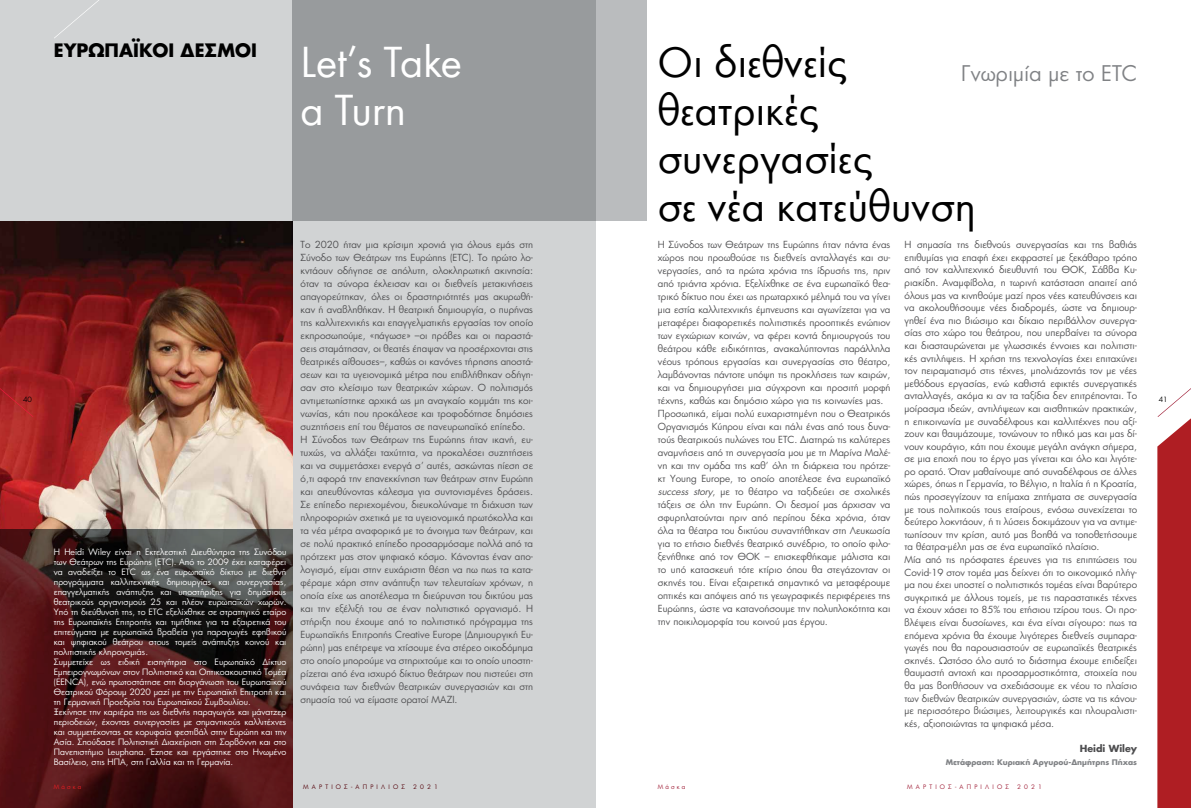
<style>
.page{position:relative;width:1191px;height:808px;background:#fff}
.page>*{position:absolute;margin:0;border:0;box-sizing:border-box;transform-origin:0 0}
.t1{font:45px/48px "Wuerth";color:#000}
.t2{font:45px/48px "Wuerth";color:#fff}
.t3{font:21px "PF Futura Neu";color:#808285}
.t4{font:700 18px "PF Futura Neu";color:#000}
.t5{font:9.5px/13px "PF Futura Neu";color:#4d4d4f}
.t6{font:700 9.5px "PF Futura Neu";color:#4d4d4f}
.t7{font:8.5px/10px "PF Futura Neu";color:#fff}
.t8{font:700 7.5px "PF Futura Neu";color:#808285}
.t9{font:7px "PF Futura Neu";color:#000}
.t10{font:6px "PF Futura Neu";letter-spacing:.53em;color:#9e1b34}
.t11{font:6px "PF Futura Neu";letter-spacing:.53em;color:#520008}
.t12{font:6px "PF Futura Neu";letter-spacing:.35em;color:#ed1d24}
.s1{font-style:italic}
</style>
<div class="page">
<div style="left:0;top:0;width:595px;height:808px;background:#d1d3d4"></div>
<img style="left:0;top:529px;width:292px;height:279px">
<img style="left:0;top:221px;width:292px;height:308px">
<svg style="left:292px;top:0;width:354px;height:221px;background:#9c9fa1"></svg>
<svg style="left:1157px;top:388px;width:34px;height:420px;background:#b8373c"></svg>
<svg style="left:0;top:388px;width:33px;height:29px"></svg>
<svg style="left:54px;top:0;width:45px;height:38px"></svg>
<h3 class="t4" style="left:54px;top:38px;width:204px">ΕΥΡΩΠΑΪΚΟΙ ΔΕΣΜΟΙ</h3>
<h1 class="t2" style="left:300px;top:36px;width:163px">Let’s Take a Turn</h1>
<h1 class="t1" style="left:658px;top:36px;width:319px">Οι διεθνείς θεατρικές συνεργασίες<br>σε νέα κατεύθυνση</h1>
<h2 class="t3" style="left:961px;top:60px;width:178px">Γνωριμία με το ETC</h2>
<p class="t5" style="left:904px;top:238px;width:234px;line-height:12.6px">Η σημασία της διεθνούς συνεργασίας και της βαθιάς επιθυμίας για επαφή έχει εκφραστεί με ξεκάθαρο τρόπο από τον καλλιτεχνικό διευθυντή του ΘΟΚ, Σάββα Κυ&shy;ριακίδη. Αναμφίβολα, η τωρινή κατάσταση απαιτεί από όλους μας να κινηθούμε μαζί προς νέες κατευθύνσεις και να ακολουθήσουμε νέες διαδρομές, ώστε να δημιουρ&shy;γηθεί ένα πιο βιώσιμο και δίκαιο περιβάλλον συνεργα&shy;σίας στο χώρο του θεάτρου, που υπερβαίνει τα σύνορα και διασταυρώνεται με γλωσσικές έννοιες και πολιτιστι&shy;κές αντιλήψεις. Η χρήση της τεχνολογίας έχει επιταχύνει τον πειραματισμό στις τέχνες, μπολιάζοντάς τον με νέες μεθόδους εργασίας, ενώ καθιστά εφικτές συνεργατικές ανταλλαγές, ακόμα κι αν τα ταξίδια δεν επιτρέπονται. Το μοίρασμα ιδεών, αντιλήψεων και αισθητικών πρακτικών, η επικοινωνία με συναδέλφους και καλλιτέχνες που αξί&shy;ζουν και θαυμάζουμε, τονώνουν το ηθικό μας και μας δί&shy;νουν κουράγιο, κάτι που έχουμε μεγάλη ανάγκη σήμερα, σε μια εποχή που το έργο μας γίνεται και όλο και λιγότε&shy;ρο ορατό. Όταν μαθαίνουμε από συναδέλφους σε άλλες χώρες, όπως η Γερμανία, το Βέλγιο, η Ιταλία ή η Κροατία, πώς προσεγγίζουν τα επίμαχα ζητήματα σε συνεργασία με τους πολιτικούς τους εταίρους, ενόσω συνεχίζεται το δεύτερο λοκντάουν, ή τι λύσεις δοκιμάζουν για να αντιμε&shy;τωπίσουν την κρίση, αυτό μας βοηθά να τοποθετήσουμε τα θέατρα-μέλη μας σε ένα ευρωπαϊκό πλαίσιο.<br>Μία από τις πρόσφατες έρευνες για τις επιπτώσεις του Covid-19 στον τομέα μας δείχνει ότι το οικονομικό πλήγ&shy;μα που έχει υποστεί ο πολιτιστικός τομέας είναι βαρύτερο συγκριτικά με άλλους τομείς, με τις παραστατικές τέχνες να έχουν χάσει το 85% του ετήσιου τζίρου τους. Οι προ&shy;βλέψεις είναι δυσοίωνες, και ένα είναι σίγουρο: πως τα επόμενα χρόνια θα έχουμε λιγότερες διεθνείς συμπαρα&shy;γωγές που θα παρουσιαστούν σε ευρωπαϊκές θεατρικές σκηνές. Ωστόσο όλο αυτό το διάστημα έχουμε επιδείξει θαυμαστή αντοχή και προσαρμοστικότητα, στοιχεία που θα μας βοηθήσουν να σχεδιάσουμε εκ νέου το πλαίσιο των διεθνών θεατρικών συνεργασιών, ώστε να τις κάνου&shy;με περισσότερο βιώσιμες, λειτουργικές και πλουραλιστι&shy;κές, αξιοποιώντας τα ψηφιακά μέσα.</p>
<p class="t6" style="left:1079px;top:742px;width:59px">Heidi Wiley</p>
<p class="t8" style="left:945px;top:757px;width:193px">Μετάφραση: Κυριακή Αργυρού-Δημήτρης Πήχας</p>
<p class="t5" style="left:658px;top:238px;width:234px">Η Σύνοδος των Θεάτρων της Ευρώπης ήταν πάντα ένας χώρος που προωθούσε τις διεθνείς ανταλλαγές και συ&shy;νεργασίες, από τα πρώτα χρόνια της ίδρυσής της, πριν από τριάντα χρόνια. Εξελίχθηκε σε ένα ευρωπαϊκό θεα&shy;τρικό δίκτυο που έχει ως πρωταρχικό μέλημά του να γίνει μια εστία καλλιτεχνικής έμπνευσης και αγωνίζεται για να μεταφέρει διαφορετικές πολιτιστικές προοπτικές ενώπιον των εγχώριων κοινών, να φέρει κοντά δημιουργούς του θεάτρου κάθε ειδικότητας, ανακαλύπτοντας παράλληλα νέους τρόπους εργασίας και συνεργασίας στο θέατρο, λαμβάνοντας πάντοτε υπόψη τις προκλήσεις των καιρών, και να δημιουργήσει μια σύγχρονη και προσιτή μορφή τέχνης, καθώς και δημόσιο χώρο για τις κοινωνίες μας.<br>Προσωπικά, είμαι πολύ ευχαριστημένη που ο Θεατρικός Οργανισμός Κύπρου είναι και πάλι ένας από τους δυνα&shy;τούς θεατρικούς πυλώνες του ETC. Διατηρώ τις καλύτερες αναμνήσεις από τη συνεργασία μου με τη Μαρίνα Μαλέ&shy;νη και την ομάδα της καθ’ όλη τη διάρκεια του πρότζε&shy;κτ Young Europe, το οποίο αποτέλεσε ένα ευρωπαϊκό <span class="s1">success story</span>, με το θέατρο να ταξιδεύει σε σχολικές τάξεις σε όλη την Ευρώπη. Οι δεσμοί μας άρχισαν να σφυρηλατούνται πριν από περίπου δέκα χρόνια, όταν όλα τα θέατρα του δικτύου συναντήθηκαν στη Λευκωσία για το ετήσιο διεθνές θεατρικό συνέδριο, το οποίο φιλο&shy;ξενήθηκε από τον ΘΟΚ – επισκεφθήκαμε μάλιστα και το υπό κατασκευή τότε κτίριο όπου θα στεγάζονταν οι σκηνές του. Είναι εξαιρετικά σημαντικό να μεταφέρουμε οπτικές και απόψεις από τις γεωγραφικές περιφέρειες της Ευρώπης, ώστε να κατανοήσουμε την πολυπλοκότητα και την ποικιλομορφία του κοινού μας έργου.</p>
<p class="t5" style="left:300px;top:238px;width:234px">Το 2020 ήταν μια κρίσιμη χρονιά για όλους εμάς στη Σύνοδο των Θεάτρων της Ευρώπης (ETC). Το πρώτο λο&shy;κντάουν οδήγησε σε απόλυτη, ολοκληρωτική ακινησία: όταν τα σύνορα έκλεισαν και οι διεθνείς μετακινήσεις απαγορεύτηκαν, όλες οι δραστηριότητές μας ακυρωθή&shy;καν ή αναβληθήκαν. Η θεατρική δημιουργία, ο πυρήνας της καλλιτεχνικής και επαγγελματικής εργασίας τον οποίο εκπροσωπούμε, «πάγωσε» –οι πρόβες και οι παραστά&shy;σεις σταμάτησαν, οι θεατές έπαψαν να προσέρχονται στις θεατρικές αίθουσες–, καθώς οι κανόνες τήρησης αποστά&shy;σεων και τα υγειονομικά μέτρα που επιβλήθηκαν οδήγη&shy;σαν στο κλείσιμο των θεατρικών χώρων. Ο πολιτισμός αντιμετωπίστηκε αρχικά ως μη αναγκαίο κομμάτι της κοι&shy;νωνίας, κάτι που προκάλεσε και τροφοδότησε δημόσιες συζητήσεις επί του θέματος σε πανευρωπαϊκό επίπεδο.<br>Η Σύνοδος των Θεάτρων της Ευρώπης ήταν ικανή, ευ&shy;τυχώς, να αλλάξει ταχύτητα, να προκαλέσει συζητήσεις και να συμμετάσχει ενεργά σ’ αυτές, ασκώντας πίεση σε ό,τι αφορά την επανεκκίνηση των θεάτρων στην Ευρώπη και απευθύνοντας κάλεσμα για συντονισμένες δράσεις.<br>Σε επίπεδο περιεχομένου, διευκολύναμε τη διάχυση των πληροφοριών σχετικά με τα υγειονομικά πρωτόκολλα και τα νέα μέτρα αναφορικά με το άνοιγμα των θεάτρων, και σε πολύ πρακτικό επίπεδο προσαρμόσαμε πολλά από τα πρότζεκτ μας στον ψηφιακό κόσμο. Κάνοντας έναν απο&shy;λογισμό, είμαι στην ευχάριστη θέση να πω πως τα κατα&shy;φέραμε χάρη στην ανάπτυξη των τελευταίων χρόνων, η οποία είχε ως αποτέλεσμα τη διεύρυνση του δικτύου μας και την εξέλιξή του σε έναν πολιτιστικό οργανισμό. Η στήριξη που έχουμε από το πολιτιστικό πρόγραμμα της Ευρωπαϊκής Επιτροπής Creative Europe (Δημιουργική Ευ&shy;ρώπη) μας επέτρεψε να χτίσουμε ένα στέρεο οικοδόμημα στο οποίο μπορούμε να στηριχτούμε και το οποίο υποστη&shy;ρίζεται από ένα ισχυρό δίκτυο θεάτρων που πιστεύει στη συνάφεια των διεθνών θεατρικών συνεργασιών και στη σημασία τού να είμαστε ορατοί ΜΑΖΙ.</p>
<p class="t9" style="left:23px;top:395px;width:10px">40</p>
<p class="t9" style="left:1158px;top:395px;width:10px">41</p>
<p class="t7" style="left:54px;top:547px;width:234px">Η Heidi Wiley είναι η Εκτελεστική Διευθύντρια της Συνόδου των Θεάτρων της Ευρώπης (ETC). Από το 2009 έχει καταφέρει να αναδείξει το ETC ως ένα ευρωπαϊκό δίκτυο με διεθνή προγράμματα καλλιτεχνικής δημιουργίας και συνεργασίας, επαγγελματικής ανάπτυξης και υποστήριξης για δημόσιους θεατρικούς οργανισμούς 25 και πλέον ευρωπαϊκών χωρών.<br>Υπό τη διεύθυνσή της, το ETC εξελίχθηκε σε στρατηγικό εταίρο της Ευρωπαϊκής Επιτροπής και τιμήθηκε για τα εξαιρετικά του επιτεύγματα με ευρωπαϊκά βραβεία για παραγωγές εφηβικού και ψηφιακού θεάτρου στους τομείς ανάπτυξης κοινού και πολιτιστικής κληρονομιάς.<br>Συμμετείχε ως ειδική εισηγήτρια στο Ευρωπαϊκό Δίκτυο Εμπειρογνωμόνων στον Πολιτιστικό και Οπτικοακουστικό Τομέα (EENCA), ενώ πρωτοστάτησε στη διοργάνωση του Ευρωπαϊκού Θεατρικού Φόρουμ 2020 μαζί με την Ευρωπαϊκή Επιτροπή και τη Γερμανική Προεδρία του Ευρωπαϊκού Συμβουλίου.<br>Ξεκίνησε την καριέρα της ως διεθνής παραγωγός και μάνατζερ περιοδειών, έχοντας συνεργασίες με σημαντικούς καλλιτέχνες και συμμετέχοντας σε κορυφαία φεστιβάλ στην Ευρώπη και την Ασία. Σπούδασε Πολιτιστική Διαχείριση στη Σορβόννη και στο Πανεπιστήμιο Leuphana. Έζησε και εργάστηκε στο Ηνωμένο Βασίλειο, στις ΗΠΑ, στη Γαλλία και τη Γερμανία.</p>
<p class="t12" style="left:54px;top:783px;width:29px">Μάσκα</p>
<p class="t11" style="left:303px;top:783px;width:103px">ΜΑΡΤΙΟΣ-ΑΠΡΙΛΙΟΣ</p>
<p class="t11" style="left:413px;top:783px;width:26px">2021</p>
<p class="t10" style="left:658px;top:783px;width:29px">Μάσκα</p>
<p class="t10" style="left:907px;top:783px;width:103px">ΜΑΡΤΙΟΣ-ΑΠΡΙΛΙΟΣ</p>
<p class="t10" style="left:1017px;top:783px;width:26px">2021</p>
</div>
